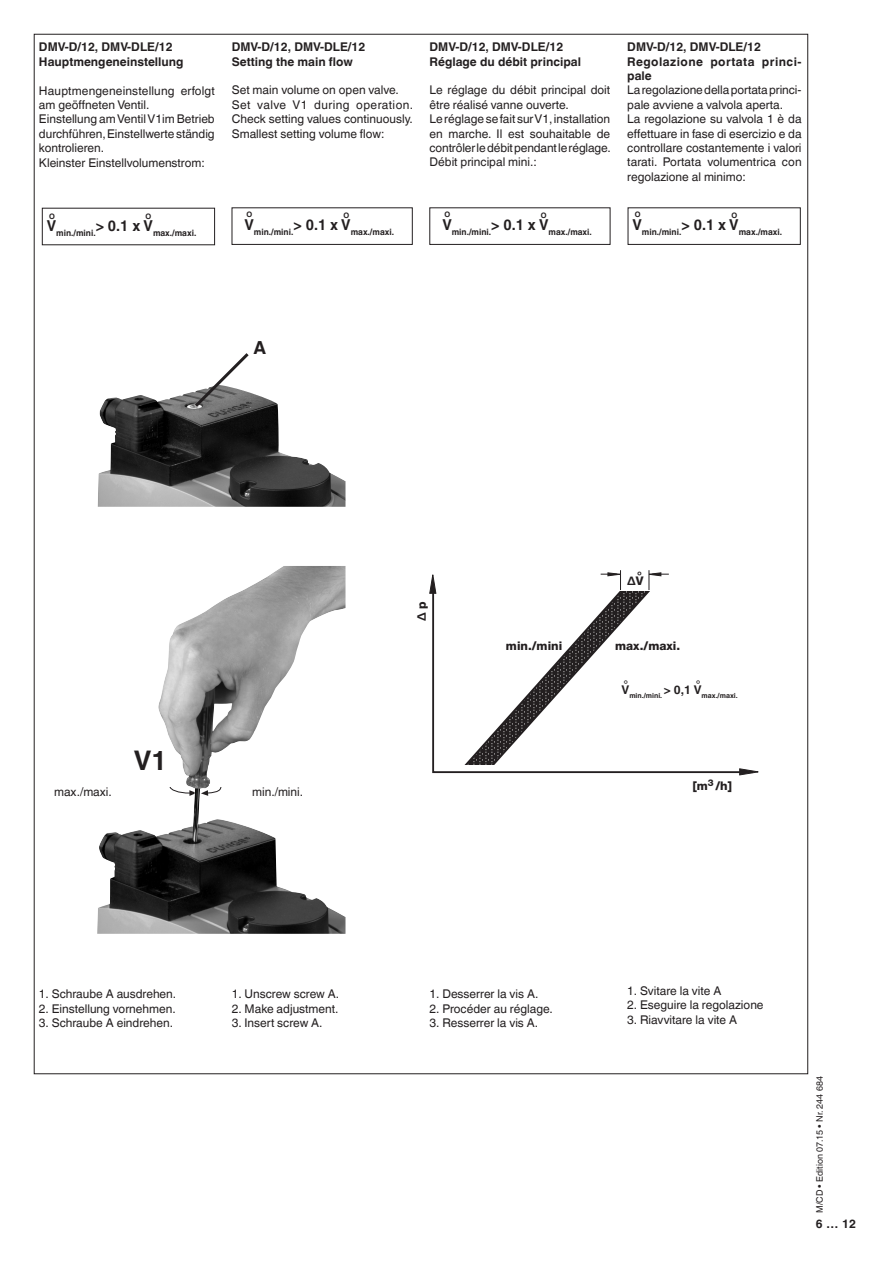
<style>
.page{position:relative;width:893px;height:1263px;background:#fff}
.page>*{position:absolute;margin:0;border:0;box-sizing:border-box;transform-origin:0 0}
._10_p_helv_-fett{font:700 27px "Helvetica World";color:#231f20}
.Helv-leicht_8p{font:700 18px "Helvetica World";color:#231f20}
.Helv-leicht_8p-2{font:12px/14.4px "Helvetica World";color:#231f20}
._8_p_helv-fett{font:700 12px "Helvetica World";color:#231f20}
._8_p_helv-fett-2{font:700 12px/14.4px "Helvetica World";letter-spacing:.04em;color:#231f20}
._10_p_helv_-leicht{font:12px "Helvetica World";color:#231f20}
._10_p_helv_-fett-2{font:700 12px "Helvetica World";color:#231f20}
.t1{font:800 11.85px "Helvetica Neue LT Std";color:#231f20}
.t2{font:800 9.3px "Helvetica Neue LT Std";color:#231f20}
.t3{font:9px "Helvetica World";color:#231f20}
._10_p_helv_-fett-3{font:700 8.7px "Helvetica World";color:#231f20;scale:.96 1}
._10_p_helv_-fett-4{font:700 7.5px "Helvetica World";color:#231f20}
._8_p_helv-fett-3{font:700 7.05px "Helvetica World";color:#231f20}
</style>
<div class="page">
<div style="left:232px;top:208px;width:180px;height:37px;border:1px solid #231f20"></div>
<div style="left:430px;top:208px;width:180px;height:37px;border:1px solid #231f20"></div>
<div style="left:628px;top:208px;width:172px;height:37px;border:1px solid #231f20"></div>
<svg style="left:432px;top:594px;width:307px;height:180px"></svg>
<svg style="left:429px;top:574px;width:8px;height:20px"></svg>
<svg style="left:739px;top:768px;width:20px;height:8px"></svg>
<div style="left:459px;top:765px;width:36px;height:5px;background:#fff"></div>
<svg style="left:460px;top:570px;width:209px;height:201px"></svg>
<img style="left:97px;top:566px;width:248px;height:368px">
<img style="left:98px;top:392px;width:247px;height:115px">
<svg style="left:192px;top:353px;width:60px;height:57px"></svg>
<p class="_8_p_helv-fett" style="left:39px;top:40px;width:135px">DMV-D/12, DMV-DLE/12</p>
<p class="_8_p_helv-fett" style="left:39px;top:55px;width:146px">Hauptmengeneinstellung</p>
<p class="Helv-leicht_8p-2" style="left:39px;top:83px;width:177px">Hauptmengeneinstellung erfolgt am geöffneten Ventil.</p>
<p class="Helv-leicht_8p-2" style="left:39px;top:112px;width:177px;text-align:justify">Einstellung am Ventil V1im Betrieb durchführen, Einstellwerte ständig kontrolieren.</p>
<p class="Helv-leicht_8p-2" style="left:39px;top:155px;width:167px">Kleinster Einstellvolumenstrom:</p>
<p class="_8_p_helv-fett" style="left:232px;top:40px;width:135px">DMV-D/12, DMV-DLE/12</p>
<p class="_8_p_helv-fett" style="left:232px;top:54px;width:123px">Setting the main flow</p>
<p class="Helv-leicht_8p-2" style="left:232px;top:83px;width:169px">Set main volume on open valve.</p>
<p class="Helv-leicht_8p-2" style="left:232px;top:97px;width:183px">Set valve V1 during operation.<br>Check setting values continuously.</p>
<p class="Helv-leicht_8p-2" style="left:232px;top:126px;width:154px">Smallest setting volume flow:</p>
<p class="_8_p_helv-fett" style="left:430px;top:40px;width:135px">DMV-D/12, DMV-DLE/12</p>
<p class="_8_p_helv-fett" style="left:430px;top:54px;width:153px">Réglage du débit principal</p>
<p class="Helv-leicht_8p-2" style="left:430px;top:83px;width:182px">Le réglage du débit principal doit être réalisé vanne ouverte.</p>
<p class="Helv-leicht_8p-2" style="left:430px;top:112px;width:183px;text-align:justify">Le réglage se fait sur V1, installation en marche. Il est souhaitable de contrôler le débit pendant le réglage.<br>Débit principal mini.:</p>
<p class="_8_p_helv-fett" style="left:627px;top:40px;width:135px">DMV-D/12, DMV-DLE/12</p>
<p class="_8_p_helv-fett-2" style="left:627px;top:54px;width:176px">Regolazione portata princi&shy;pale</p>
<p class="Helv-leicht_8p-2" style="left:627px;top:83px;width:176px">La regolazione della portata princi&shy;pale avviene a valvola aperta.</p>
<p class="Helv-leicht_8p-2" style="left:627px;top:112px;width:176px;text-align:justify">La regolazione su valvola 1 è da effettuare in fase di esercizio e da controllare costantemente i valori tarati. Portata volumentrica con regolazione al minimo:</p>
<p class="_10_p_helv_-fett-4" style="left:146px;top:212px;width:7px">O</p>
<p class="_10_p_helv_-fett-4" style="left:247px;top:210px;width:7px">O</p>
<p class="_10_p_helv_-fett-3" style="left:47px;top:228px;width:157px"><sup>V</sup>min./mini.<sup>&gt;</sup> <sup>0.1</sup> <sup>x</sup> <sup>V</sup>max./maxi.</p>
<p class="_10_p_helv_-fett-4" style="left:445px;top:210px;width:7px">O</p>
<p class="_10_p_helv_-fett-4" style="left:731px;top:211px;width:7px">O</p>
<p class="_10_p_helv_-fett-3" style="left:633px;top:227px;width:157px"><sup>V</sup>min./mini.<sup>&gt;</sup> <sup>0.1</sup> <sup>x</sup> <sup>V</sup>max./maxi.</p>
<p class="_10_p_helv_-fett-4" style="left:635px;top:210px;width:7px">O</p>
<p class="_10_p_helv_-fett-4" style="left:49px;top:212px;width:7px">O</p>
<p class="_10_p_helv_-fett-4" style="left:541px;top:211px;width:7px">O</p>
<p class="_10_p_helv_-fett-3" style="left:442px;top:227px;width:157px"><sup>V</sup>min./mini.<sup>&gt;</sup> <sup>0.1</sup> <sup>x</sup> <sup>V</sup>max./maxi.</p>
<p class="_10_p_helv_-fett-4" style="left:343px;top:211px;width:7px">O</p>
<p class="_10_p_helv_-fett-3" style="left:245px;top:227px;width:157px"><sup>V</sup>min./mini.<sup>&gt;</sup> <sup>0.1</sup> <sup>x</sup> <sup>V</sup>max./maxi.</p>
<p class="Helv-leicht_8p" style="left:253px;top:338px;width:14px">A</p>
<p class="_10_p_helv_-fett" style="left:134px;top:745px;width:35px">V1</p>
<p class="_10_p_helv_-leicht" style="left:54px;top:785px;width:59px">max./maxi.</p>
<p class="_10_p_helv_-leicht" style="left:252px;top:785px;width:53px">min./mini.</p>
<p class="Helv-leicht_8p-2" style="left:39px;top:987px;width:139px">1. Schraube A ausdrehen.</p>
<p class="Helv-leicht_8p-2" style="left:39px;top:1001px;width:138px">2. Einstellung vornehmen.</p>
<p class="Helv-leicht_8p-2" style="left:39px;top:1016px;width:136px">3. Schraube A eindrehen.</p>
<p class="Helv-leicht_8p-2" style="left:232px;top:987px;width:109px">1. Unscrew screw A.</p>
<p class="Helv-leicht_8p-2" style="left:232px;top:1001px;width:108px">2. Make adjustment.</p>
<p class="Helv-leicht_8p-2" style="left:232px;top:1016px;width:92px">3. Insert screw A.</p>
<p class="t1" style="left:415px;top:621px;width:21px;rotate:-90deg">∆ p</p>
<p class="t1" style="left:627px;top:573px;width:18px">∆ V°</p>
<p class="t1" style="left:506px;top:638px;width:58px">min./mini</p>
<p class="t1" style="left:615px;top:638px;width:66px">max./maxi.</p>
<p class="_10_p_helv_-fett-2" style="left:623px;top:678px;width:6px">°</p>
<p class="_10_p_helv_-fett-2" style="left:696px;top:678px;width:6px">°</p>
<p class="_8_p_helv-fett-3" style="left:621px;top:692px;width:118px"><sup>V</sup>min./mini. <sup>&gt;</sup> <sup>0,1</sup> <sup>V</sup>max./maxi.</p>
<p class="t2" style="left:708px;top:777px;width:7px">3</p>
<p class="t1" style="left:692px;top:779px;width:41px">[m /h]</p>
<p class="Helv-leicht_8p-2" style="left:430px;top:987px;width:110px">1. Desserrer la vis A.</p>
<p class="Helv-leicht_8p-2" style="left:430px;top:1001px;width:125px">2. Procéder au réglage.</p>
<p class="Helv-leicht_8p-2" style="left:430px;top:1016px;width:110px">3. Resserrer la vis A.</p>
<p class="Helv-leicht_8p-2" style="left:627px;top:983px;width:96px">1. Svitare la vite A</p>
<p class="Helv-leicht_8p-2" style="left:627px;top:998px;width:138px">2. Eseguire la regolazione</p>
<p class="Helv-leicht_8p-2" style="left:627px;top:1012px;width:111px">3. Riavvitare la vite A</p>
<p class="t3" style="left:814px;top:1213px;width:138px;rotate:-90deg">M/CD • Edition 07.15 • Nr. 244 684</p>
<p class="_8_p_helv-fett" style="left:816px;top:1217px;width:42px">6 … 12</p>
</div>
